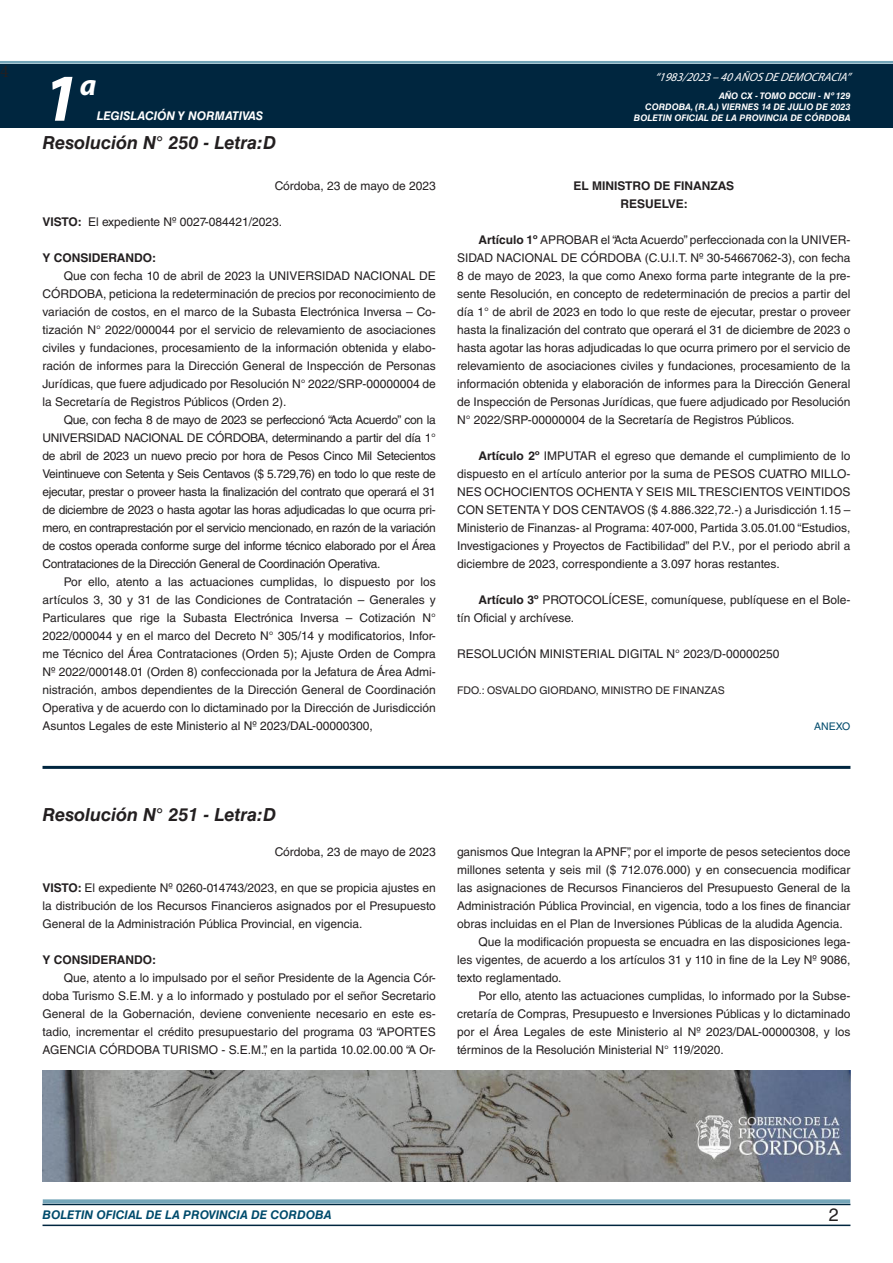
<style>
.page{position:relative;width:893px;height:1263px;background:#fff}
.page>*{position:absolute;margin:0;border:0;box-sizing:border-box;transform-origin:0 0}
.t1{font:italic 700 67.5px "Myriad Pro";color:#fff}
.t2{font:italic 700 30px "Myriad Pro";color:#fff}
.NOMBRE_DE_MINISTERIO{font:italic 700 18px "Helvetica LT Std";color:#231f20}
.t3{font:18px "Minion Pro";color:#231f20}
.t4{font:18px "Helvetica LT Std";color:#231f20}
.TEXTO_BASE{font:12px/18px "Helvetica LT Std";color:#231f20;text-align:justify}
.FECHA{font:12px "Helvetica LT Std";color:#231f20}
.t5{font:italic 700 12px "Helvetica LT Std";color:#004b6c}
.t6{font:italic 12px "Myriad Pro";color:#fff}
.RESUELVE{font:700 12px "Helvetica LT Std";color:#231f20}
.TEXTO_BASE-2{font:700 12px "Helvetica LT Std";color:#231f20}
.t7{font:italic 700 12px "Helvetica LT Std";color:#fff}
.FIRMA{font:10.5px "Helvetica LT Std";color:#231f20}
.ANEXO{font:10.5px "Helvetica LT Std";color:#004b6c}
.t8{font:italic 700 9px/10.8px "Helvetica LT Std";color:#fff;text-align:right}
.s1{font-weight:700}
</style>
<div class="page">
<div style="left:0;top:61px;width:893px;height:6px;background:#fff;opacity:.75"></div>
<div style="left:0;top:64px;width:893px;height:64px;background:#00263f"></div>
<hr style="left:43px;top:1224px;width:807px;height:2px;background:#00263f">
<div style="left:42px;top:1198px;width:809px;height:8px;background:#fff;opacity:.75"></div>
<hr style="left:43px;top:766px;width:807px;height:3px;background:#00263f">
<img style="left:43px;top:1070px;width:807px;height:111px">
<h3 class="t3" style="left:0;top:59px;width:10px">4</h3>
<h1 class="t1" style="left:43px;top:54px;width:38px">1</h1>
<h2 class="t2" style="left:80px;top:66px;width:18px">a</h2>
<p class="t7" style="left:97px;top:109px;width:168px">LEGISLACIÓN Y NORMATIVAS</p>
<p class="NOMBRE_DE_MINISTERIO" style="left:43px;top:131px;width:235px">Resolución N° 250 - Letra:D</p>
<p class="FECHA" style="left:275px;top:179px;width:163px">Córdoba, 23 de mayo de 2023</p>
<p class="TEXTO_BASE" style="left:43px;top:213px;width:241px"><span class="s1">VISTO:</span> El expediente Nº 0027-084421/2023.</p>
<p class="TEXTO_BASE-2" style="left:43px;top:250px;width:115px">Y CONSIDERANDO:</p>
<p class="TEXTO_BASE" style="left:43px;top:267px;width:395px;text-indent:21px">Que con fecha 10 de abril de 2023 la UNIVERSIDAD NACIONAL DE CÓRDOBA, peticiona la redeterminación de precios por reconocimiento de variación de costos, en el marco de la Subasta Electrónica Inversa – Co&shy;tización N° 2022/000044 por el servicio de relevamiento de asociaciones civiles y fundaciones, procesamiento de la información obtenida y elabo&shy;ración de informes para la Dirección General de Inspección de Personas Jurídicas, que fuere adjudicado por Resolución N° 2022/SRP-00000004 de la Secretaría de Registros Públicos (Orden 2).</p>
<p class="TEXTO_BASE" style="left:43px;top:411px;width:395px;text-indent:21px">Que, con fecha 8 de mayo de 2023 se perfeccionó “Acta Acuerdo” con la UNIVERSIDAD NACIONAL DE CÓRDOBA, determinando a partir del día 1° de abril de 2023 un nuevo precio por hora de Pesos Cinco Mil Setecientos Veintinueve con Setenta y Seis Centavos ($ 5.729,76) en todo lo que reste de ejecutar, prestar o proveer hasta la finalización del contrato que operará el 31 de diciembre de 2023 o hasta agotar las horas adjudicadas lo que ocurra pri&shy;mero, en contraprestación por el servicio mencionado, en razón de la variación de costos operada conforme surge del informe técnico elaborado por el Área Contrataciones de la Dirección General de Coordinación Operativa.</p>
<p class="TEXTO_BASE" style="left:43px;top:573px;width:395px;text-indent:21px">Por ello, atento a las actuaciones cumplidas, lo dispuesto por los artículos 3, 30 y 31 de las Condiciones de Contratación – Generales y Particulares que rige la Subasta Electrónica Inversa – Cotización N° 2022/000044 y en el marco del Decreto N° 305/14 y modificatorios, Infor&shy;me Técnico del Área Contrataciones (Orden 5); Ajuste Orden de Compra Nº 2022/000148.01 (Orden 8) confeccionada por la Jefatura de Área Admi&shy;nistración, ambos dependientes de la Dirección General de Coordinación Operativa y de acuerdo con lo dictaminado por la Dirección de Jurisdicción Asuntos Legales de este Ministerio al Nº 2023/DAL-00000300,</p>
<p class="t6" style="left:655px;top:70px;width:197px">“ 1983/2023 – 40 AÑOS DE DEMOCRACIA”</p>
<p class="t8" style="left:634px;top:91px;width:218px">AÑO CX - TOMO DCCIII - Nº 129<br>CORDOBA, (R.A.) VIERNES 14 DE JULIO DE 2023<br>BOLETIN OFICIAL DE LA PROVINCIA DE CÓRDOBA</p>
<p class="RESUELVE" style="left:573px;top:178px;width:162px">EL MINISTRO DE FINANZAS</p>
<p class="RESUELVE" style="left:620px;top:196px;width:69px">RESUELVE:</p>
<p class="TEXTO_BASE" style="left:457px;top:231px;width:395px;text-indent:21px"><span class="s1">Artículo 1º</span> APROBAR el “Acta Acuerdo” perfeccionada con la UNIVER-SIDAD NACIONAL DE CÓRDOBA (C.U.I.T. Nº 30-54667062-3), con fecha 8 de mayo de 2023, la que como Anexo forma parte integrante de la pre&shy;sente Resolución, en concepto de redeterminación de precios a partir del día 1° de abril de 2023 en todo lo que reste de ejecutar, prestar o proveer hasta la finalización del contrato que operará el 31 de diciembre de 2023 o hasta agotar las horas adjudicadas lo que ocurra primero por el servicio de relevamiento de asociaciones civiles y fundaciones, procesamiento de la información obtenida y elaboración de informes para la Dirección General de Inspección de Personas Jurídicas, que fuere adjudicado por Resolución N° 2022/SRP-00000004 de la Secretaría de Registros Públicos.</p>
<p class="TEXTO_BASE" style="left:457px;top:447px;width:395px;text-indent:21px"><span class="s1">Artículo 2º</span> IMPUTAR el egreso que demande el cumplimiento de lo dispuesto en el artículo anterior por la suma de PESOS CUATRO MILLO-NES OCHOCIENTOS OCHENTA Y SEIS MIL TRESCIENTOS VEINTIDOS CON SETENTA Y DOS CENTAVOS ($ 4.886.322,72.-) a Jurisdicción 1.15 – Ministerio de Finanzas- al Programa: 407-000, Partida 3.05.01.00 “Estudios, Investigaciones y Proyectos de Factibilidad” del P.V., por el periodo abril a diciembre de 2023, correspondiente a 3.097 horas restantes.</p>
<p class="TEXTO_BASE" style="left:457px;top:591px;width:395px;text-indent:21px"><span class="s1">Artículo 3º</span> PROTOCOLÍCESE, comuníquese, publíquese en el Bole&shy;tín Oficial y archívese.</p>
<p class="TEXTO_BASE" style="left:457px;top:645px;width:324px">RESOLUCIÓN MINISTERIAL DIGITAL N° 2023/D-00000250</p>
<p class="FIRMA" style="left:457px;top:684px;width:269px">FDO.: OSVALDO GIORDANO, MINISTRO DE FINANZAS</p>
<p class="ANEXO" style="left:814px;top:720px;width:38px">ANEXO</p>
<p class="NOMBRE_DE_MINISTERIO" style="left:43px;top:804px;width:235px">Resolución N° 251 - Letra:D</p>
<p class="FECHA" style="left:275px;top:845px;width:163px">Córdoba, 23 de mayo de 2023</p>
<p class="TEXTO_BASE" style="left:43px;top:879px;width:395px"><span class="s1">VISTO:</span> El expediente Nº 0260-014743/2023, en que se propicia ajustes en la distribución de los Recursos Financieros asignados por el Presupuesto General de la Administración Pública Provincial, en vigencia.</p>
<p class="TEXTO_BASE-2" style="left:43px;top:952px;width:115px">Y CONSIDERANDO:</p>
<p class="TEXTO_BASE" style="left:43px;top:969px;width:395px;text-indent:21px">Que, atento a lo impulsado por el señor Presidente de la Agencia Cór&shy;doba Turismo S.E.M. y a lo informado y postulado por el señor Secretario General de la Gobernación, deviene conveniente necesario en este es&shy;tadio, incrementar el crédito presupuestario del programa 03 “APORTES AGENCIA CÓRDOBA TURISMO - S.E.M.”, en la partida 10.02.00.00 “A Or-</p>
<p class="TEXTO_BASE" style="left:457px;top:843px;width:395px">ganismos Que Integran la APNF”, por el importe de pesos setecientos doce millones setenta y seis mil ($ 712.076.000) y en consecuencia modificar las asignaciones de Recursos Financieros del Presupuesto General de la Administración Pública Provincial, en vigencia, todo a los fines de financiar obras incluidas en el Plan de Inversiones Públicas de la aludida Agencia.</p>
<p class="TEXTO_BASE" style="left:457px;top:933px;width:395px;text-indent:21px">Que la modificación propuesta se encuadra en las disposiciones lega&shy;les vigentes, de acuerdo a los artículos 31 y 110 in fine de la Ley Nº 9086, texto reglamentado.</p>
<p class="TEXTO_BASE" style="left:457px;top:987px;width:395px;text-indent:21px">Por ello, atento las actuaciones cumplidas, lo informado por la Subse&shy;cretaría de Compras, Presupuesto e Inversiones Públicas y lo dictaminado por el Área Legales de este Ministerio al Nº 2023/DAL-00000308, y los términos de la Resolución Ministerial N° 119/2020.</p>
<p class="t5" style="left:43px;top:1208px;width:290px">BOLETIN OFICIAL DE LA PROVINCIA DE CORDOBA</p>
<p class="t4" style="left:829px;top:1204px;width:12px">2</p>
</div>
